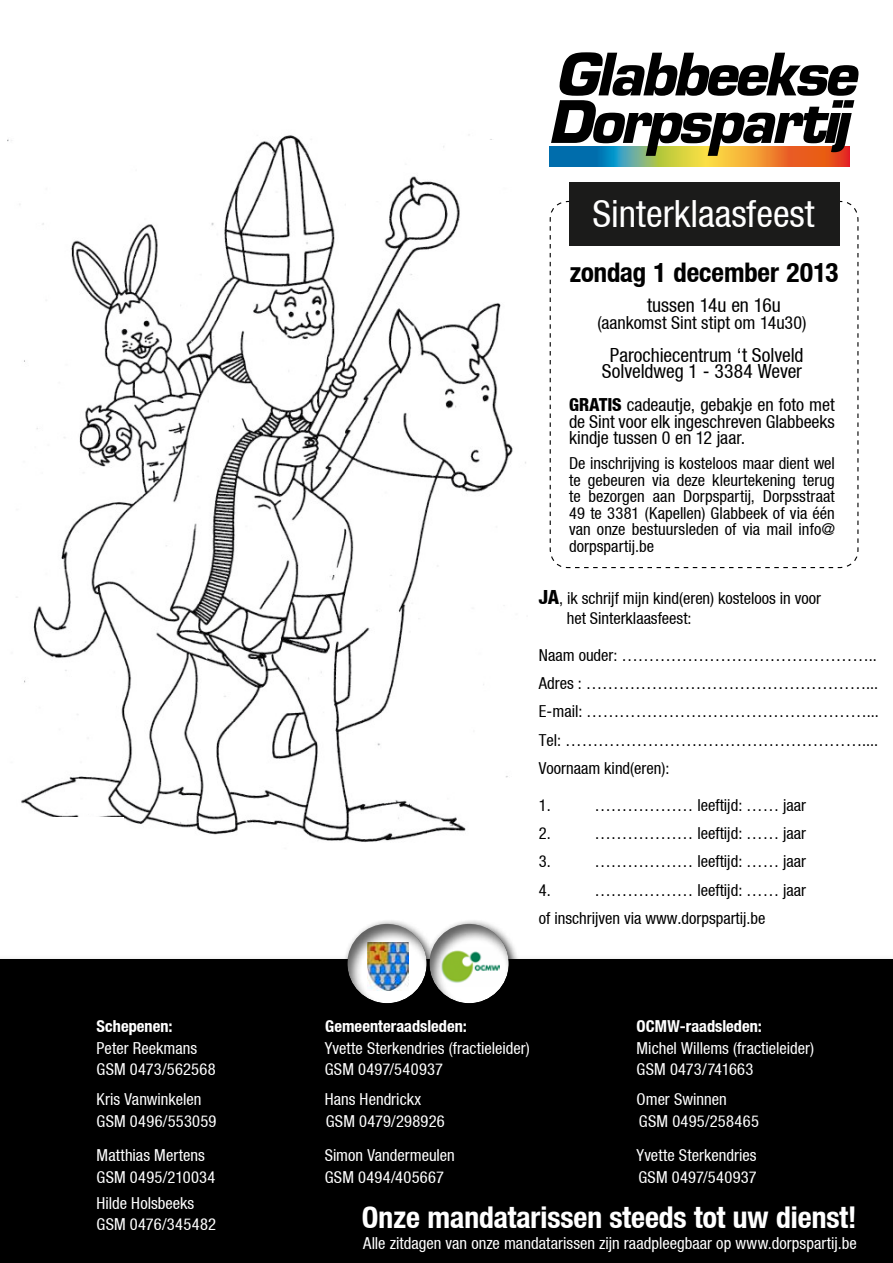
<style>
.page{position:relative;width:893px;height:1263px;background:#fff}
.page>*{position:absolute;margin:0;border:0;box-sizing:border-box;transform-origin:0 0}
.t1{font:37.5px "Heavenetica Cond 5 SH";color:#fff}
.t2{font:30px "Heavenetica Cond 7 Bold SH";color:#fff}
.t3{font:27px "Heavenetica Cond 7 Bold SH";color:#000}
.t4{font:19.5px/16.5px "Heavenetica Cond 5 SH";color:#000;text-align:center}
.t5{font:18px/16.5px "Heavenetica Cond 5 SH";letter-spacing:-.005em;color:#000;text-align:justify}
.t6{font:16.5px/16.5px "Heavenetica Cond 5 SH";color:#000;text-align:justify}
.t7{font:16.5px/21.5px "Heavenetica Cond 5 SH";letter-spacing:.005em;color:#fff}
.t8{font:16.5px "Heavenetica Cond 7 Bold SH";letter-spacing:.005em;color:#fff}
.s1{font-family:"Heavenetica Cond 8 Hvy SH"}
.s2{font-family:"Heavenetica Cond 8 Hvy SH";font-size:19.5px}
</style>
<div class="page">
<div style="left:0;top:959px;width:893px;height:304px;background:#000"></div>
<div style="left:343px;top:919px;width:95px;height:95px;background:#000;opacity:.75"></div>
<div style="left:347px;top:922px;width:81px;height:81px;background:#000;opacity:.62"></div>
<div style="left:425px;top:919px;width:95px;height:95px;background:#000;opacity:.75"></div>
<div style="left:429px;top:922px;width:82px;height:81px;background:#000;opacity:.62"></div>
<img style="left:8px;top:134px;width:518px;height:708px">
<div style="left:510px;top:33px;width:112px;height:115px;background:#fff"></div>
<svg style="left:550px;top:147px;width:300px;height:20px;background:#a4925a"></svg>
<svg style="left:551px;top:52px;width:307px;height:104px"></svg>
<svg style="left:549px;top:200px;width:310px;height:369px"></svg>
<div style="left:569px;top:182px;width:270px;height:63px;background:#1b1b1a"></div>
<div style="left:24px;top:817px;width:99px;height:20px;background:#fff"></div>
<div style="left:446px;top:140px;width:80px;height:46px;background:#fff"></div>
<h1 class="t1" style="left:592px;top:189px;width:224px">Sinterklaasfeest</h1>
<h3 class="t3" style="left:570px;top:255px;width:270px">zondag 1 december 2013</h3>
<p class="t4" style="left:647px;top:296px;width:135px">tussen 14u en 16u</p>
<p class="t5" style="left:597px;top:313px;width:211px">(aankomst Sint stipt om 14u30)</p>
<p class="t4" style="left:602px;top:346px;width:203px">Parochiecentrum ‘t Solveld<br>Solveldweg 1 - 3384 Wever</p>
<p class="t5" style="left:569px;top:396px;width:267px"><span class="s1">GRATIS</span> cadeautje, gebakje en foto met de Sint voor elk ingeschreven Glabbeeks kindje tussen 0 en 12 jaar.</p>
<p class="t6" style="left:569px;top:454px;width:267px">De inschrijving is kosteloos maar dient wel te gebeuren via deze kleurtekening terug te bezorgen aan Dorpspartij, Dorpsstraat 49 te 3381 (Kapellen) Glabbeek of via één van onze bestuursleden of via mail info@ dorpspartij.be</p>
<p class="t6" style="left:567px;top:588px;width:256px;line-height:19.8px;text-indent:-28px"><span class="s2">JA</span>, ik schrijf mijn kind(eren) kosteloos in voor het Sinterklaasfeest:</p>
<p class="t6" style="left:539px;top:640px;width:341px;line-height:28.3px">Naam ouder: ………………………………………..<br>Adres : ……………………………………………...<br>E-mail: ……………………………………………...<br>Tel: ………………………………………………....<br>Voornaam kind(eren):</p>
<p class="t6" style="left:539px;top:796px;width:13px">1.</p>
<p class="t6" style="left:594px;top:796px;width:213px">……………… leeftijd: …… jaar</p>
<p class="t6" style="left:539px;top:824px;width:13px">2.</p>
<p class="t6" style="left:594px;top:824px;width:213px">……………… leeftijd: …… jaar</p>
<p class="t6" style="left:539px;top:852px;width:13px">3.</p>
<p class="t6" style="left:594px;top:852px;width:213px">……………… leeftijd: …… jaar</p>
<p class="t6" style="left:539px;top:881px;width:13px">4.</p>
<p class="t6" style="left:539px;top:875px;width:269px;line-height:28.3px;text-indent:55px">……………… leeftijd: …… jaar of inschrijven via www.dorpspartij.be</p>
<p class="t8" style="left:97px;top:1016px;width:78px">Schepenen:</p>
<p class="t8" style="left:325px;top:1016px;width:143px">Gemeenteraadsleden:</p>
<p class="t8" style="left:637px;top:1016px;width:127px">OCMW-raadsleden:</p>
<p class="t7" style="left:97px;top:1037px;width:102px">Peter Reekmans</p>
<p class="t7" style="left:325px;top:1037px;width:207px">Yvette Sterkendries (fractieleider)</p>
<p class="t7" style="left:637px;top:1037px;width:179px">Michel Willems (fractieleider)</p>
<p class="t7" style="left:97px;top:1058px;width:121px">GSM 0473/562568</p>
<p class="t7" style="left:325px;top:1058px;width:120px">GSM 0497/540937</p>
<p class="t7" style="left:637px;top:1058px;width:118px">GSM 0473/741663</p>
<p class="t7" style="left:97px;top:1088px;width:106px">Kris Vanwinkelen</p>
<p class="t7" style="left:325px;top:1088px;width:98px">Hans Hendrickx</p>
<p class="t7" style="left:637px;top:1088px;width:92px">Omer Swinnen</p>
<p class="t7" style="left:97px;top:1110px;width:121px">GSM 0496/553059</p>
<p class="t7" style="left:326px;top:1110px;width:121px">GSM 0479/298926</p>
<p class="t7" style="left:639px;top:1110px;width:122px">GSM 0495/258465</p>
<p class="t7" style="left:97px;top:1144px;width:110px">Matthias Mertens</p>
<p class="t7" style="left:325px;top:1144px;width:132px">Simon Vandermeulen</p>
<p class="t7" style="left:637px;top:1144px;width:121px">Yvette Sterkendries</p>
<p class="t7" style="left:97px;top:1165px;width:120px">GSM 0495/210034</p>
<p class="t7" style="left:325px;top:1165px;width:121px">GSM 0494/405667</p>
<p class="t7" style="left:638px;top:1165px;width:120px">GSM 0497/540937</p>
<p class="t7" style="left:97px;top:1191px;width:121px">Hilde Holsbeeks<br>GSM 0476/345482</p>
<h2 class="t2" style="left:362px;top:1198px;width:496px">Onze mandatarissen steeds tot uw dienst!</h2>
<p class="t7" style="left:363px;top:1231px;width:495px">Alle zitdagen van onze mandatarissen zijn raadpleegbaar op www.dorpspartij.be</p>
</div>
